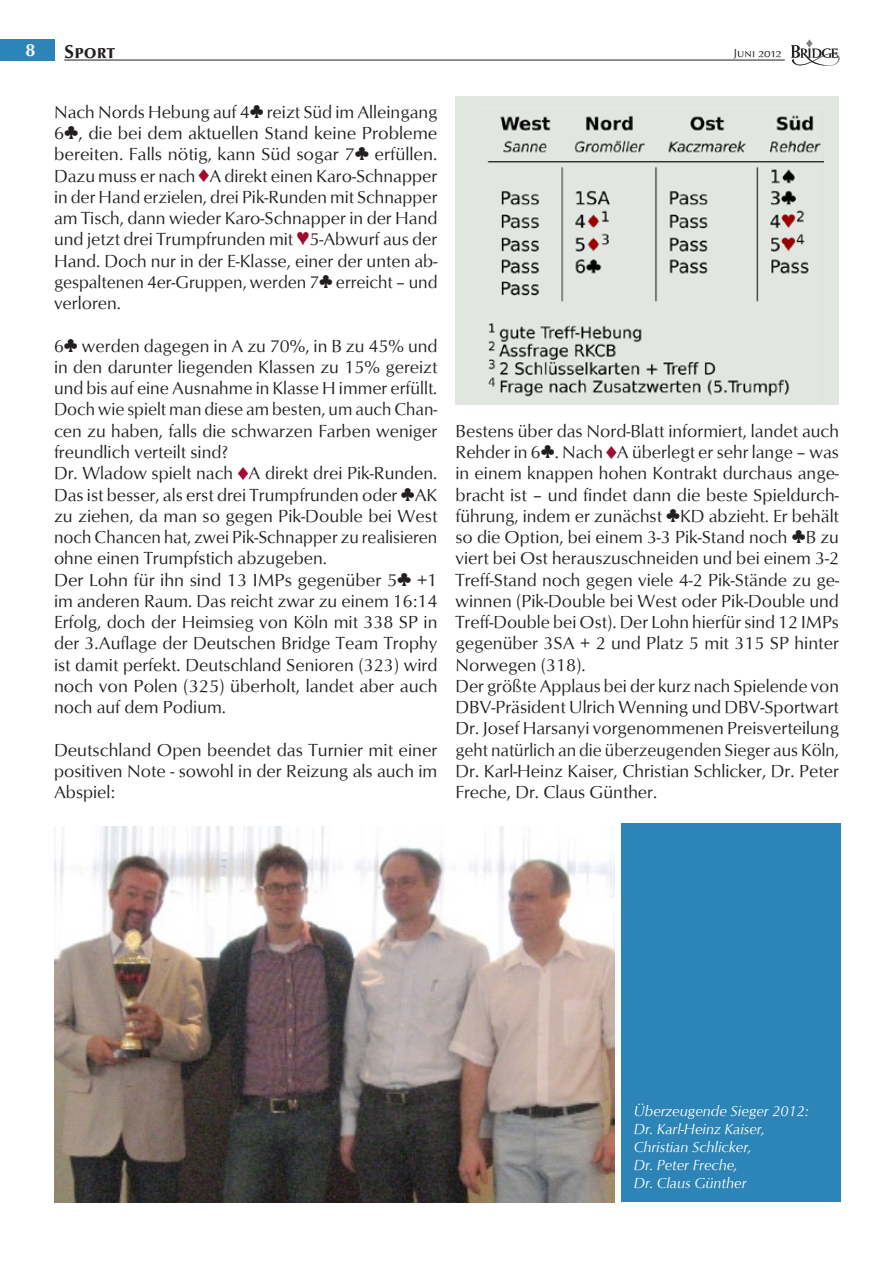
<style>
.page{position:relative;width:893px;height:1263px;background:#fff}
.page>*{position:absolute;margin:0;border:0;box-sizing:border-box;transform-origin:0 0}
.t1{font:700 19.5px "Opus Sm Caps";color:#231f20}
.t2{font:18px/21.3px "Opus";color:#231f20;text-align:justify}
.t3{font:700 18px "Opus";color:#fff}
.t4{font:italic 15px/18px "Opus";color:#fff}
.t5{font:12px "Opus Sm Caps";color:#231f20}
.s1{font-family:"Monotype Sorts"}
.s2{font-family:"Monotype Sorts";color:#a10b30}
</style>
<div class="page">
<div style="left:0;top:39px;width:54px;height:21px;background:#2c84b7"></div>
<svg style="left:806px;top:39px;width:7px;height:9px"></svg>
<svg style="left:791px;top:45px;width:49px;height:21px"></svg>
<hr style="left:64px;top:60px;width:721px;height:1px;background:#231f20">
<div style="left:621px;top:824px;width:220px;height:378px;background:#2c84b7"></div>
<img style="left:54px;top:826px;width:560px;height:376px">
<div style="left:455px;top:97px;width:384px;height:308px;background:#e1e6e1"></div>
<img style="left:487px;top:115px;width:337px;height:282px">
<p class="t3" style="left:26px;top:39px;width:11px">8</p>
<p class="t1" style="left:64px;top:40px;width:52px">Sport</p>
<p class="t5" style="left:734px;top:46px;width:50px">Juni 2012</p>
<p class="t2" style="left:54px;top:101px;width:385px">Nach Nords Hebung auf 4<span class="s1">¨</span> reizt Süd im Alleingang 6<span class="s1">¨</span>, die bei dem aktuellen Stand keine Probleme bereiten. Falls nötig, kann Süd sogar 7<span class="s1">¨</span> erfüllen.<br>Dazu muss er nach <span class="s2">©</span>A direkt einen Karo-Schnapper in der Hand erzielen, drei Pik-Runden mit Schnapper am Tisch, dann wieder Karo-Schnapper in der Hand und jetzt drei Trumpfrunden mit <span class="s2">ª</span>5-Abwurf aus der Hand. Doch nur in der E-Klasse, einer der unten ab&shy;gespaltenen 4er-Gruppen, werden 7<span class="s1">¨</span> erreicht – und verloren.</p>
<p class="t2" style="left:54px;top:335px;width:385px;text-align:left">6<span class="s1">¨</span> werden dagegen in A zu 70%, in B zu 45% und in den darunter liegenden Klassen zu 15% gereizt und bis auf eine Ausnahme in Klasse H immer erfüllt.<br>Doch wie spielt man diese am besten, um auch Chan&shy;cen zu haben, falls die schwarzen Farben weniger freundlich verteilt sind?<br>Dr. Wladow spielt nach <span class="s2">©</span>A direkt drei Pik-Runden.<br>Das ist besser, als erst drei Trumpfrunden oder <span class="s1">¨</span>AK zu ziehen, da man so gegen Pik-Double bei West noch Chancen hat, zwei Pik-Schnapper zu realisieren ohne einen Trumpfstich abzugeben.<br>Der Lohn für ihn sind 13 IMPs gegenüber 5<span class="s1">¨</span> +1 im anderen Raum. Das reicht zwar zu einem 16:14<br>Erfolg, doch der Heimsieg von Köln mit 338 SP in der 3.Auflage der Deutschen Bridge Team Trophy ist damit perfekt. Deutschland Senioren (323) wird noch von Polen (325) überholt, landet aber auch noch auf dem Podium.</p>
<p class="t2" style="left:54px;top:739px;width:385px">Deutschland Open beendet das Turnier mit einer positiven Note - sowohl in der Reizung als auch im Abspiel:</p>
<p class="t2" style="left:455px;top:420px;width:385px;text-align:left">Bestens über das Nord-Blatt informiert, landet auch Rehder in 6<span class="s1">¨</span>. Nach <span class="s2">©</span>A überlegt er sehr lange – was in einem knappen hohen Kontrakt durchaus ange&shy;bracht ist – und findet dann die beste Spieldurch&shy;führung, indem er zunächst <span class="s1">¨</span>KD abzieht. Er behält so die Option, bei einem 3-3 Pik-Stand noch <span class="s1">¨</span>B zu viert bei Ost herauszuschneiden und bei einem 3-2<br>Treff-Stand noch gegen viele 4-2 Pik-Stände zu ge&shy;winnen (Pik-Double bei West oder Pik-Double und Treff-Double bei Ost). Der Lohn hierfür sind 12 IMPs gegenüber 3SA + 2 und Platz 5 mit 315 SP hinter Norwegen (318).<br>Der größte Applaus bei der kurz nach Spielende von DBV-Präsident Ulrich Wenning und DBV-Sportwart Dr. Josef Harsanyi vorgenommenen Preisverteilung geht natürlich an die überzeugenden Sieger aus Köln, Dr. Karl-Heinz Kaiser, Christian Schlicker, Dr. Peter Freche, Dr. Claus Günther.</p>
<p class="t4" style="left:634px;top:1102px;width:176px">Überzeugende Sieger 2012:<br>Dr. Karl-Heinz Kaiser,<br>Christian Schlicker,<br>Dr. Peter Freche,<br>Dr. Claus Günther</p>
</div>
